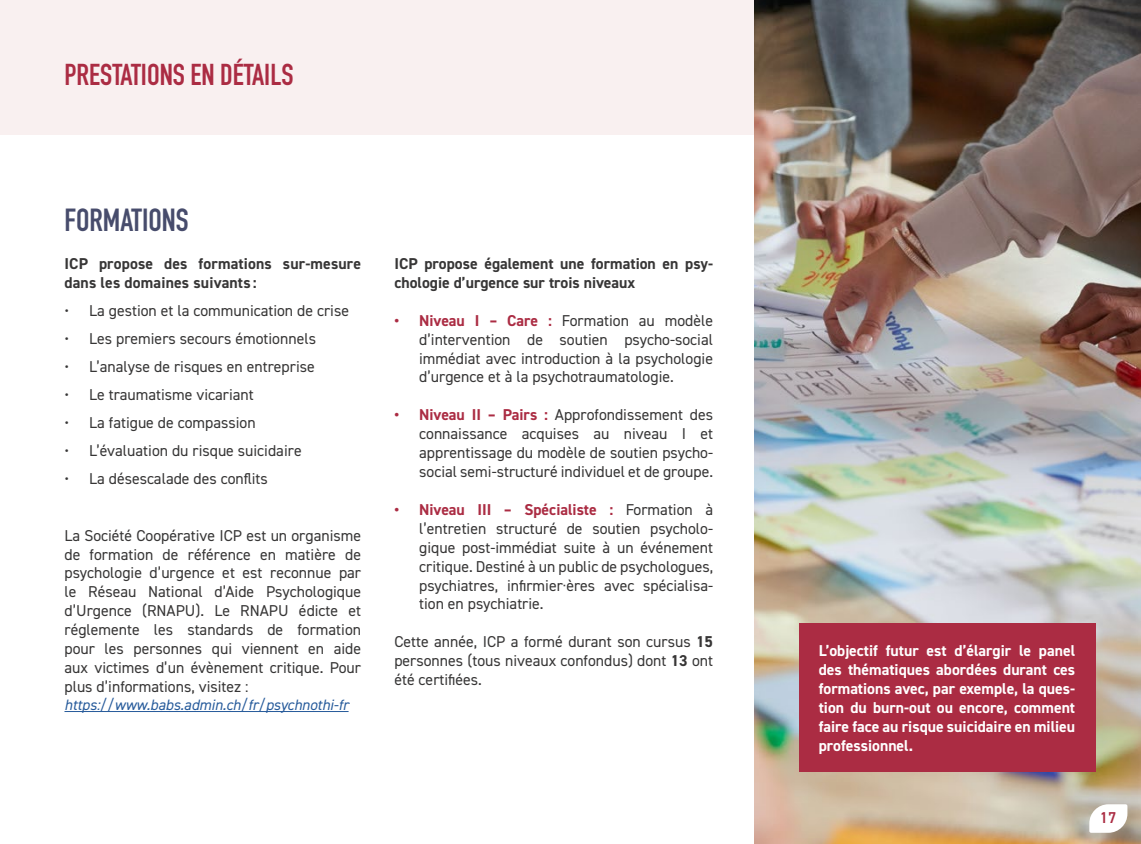
<style>
.page{position:relative;width:1141px;height:844px;background:#fff}
.page>*{position:absolute;margin:0;border:0;box-sizing:border-box;transform-origin:0 0}
.t1{font:700 31.5px "DIN Condensed";color:#474c6c}
.t2{font:700 29.75px "DIN Condensed";color:#ab2c43}
.t3{font:15.75px/18.9px "DIN2014";color:#373636;text-align:justify}
.t4{font:700 15.75px/18.9px "DIN2014";color:#fff;text-align:justify}
.t5{font:700 15.75px/18.9px "DIN2014";color:#373636}
.t6{font:600 15.75px "DIN2014";color:#ab2c43}
.t7{font:italic 15.05px "DIN2014";color:#275b9b}
.s1{font-weight:700;color:#ab2c43}
.s2{font-weight:700}
</style>
<div class="page">
<div style="left:0;top:0;width:1141px;height:134px;background:#f9f0f0"></div>
<hr style="left:64px;top:711px;width:285px;height:1px;background:#275b9b">
<img style="left:755px;top:0;width:386px;height:843px">
<div style="left:800px;top:623px;width:296px;height:148px;background:#ab2c43"></div>
<svg style="left:1089px;top:804px;width:38px;height:28px"></svg>
<h2 class="t2" style="left:64px;top:55px;width:230px">PRESTATIONS EN DÉTAILS</h2>
<h1 class="t1" style="left:64px;top:199px;width:126px">FORMATIONS</h1>
<p class="t5" style="left:64px;top:254px;width:298px">ICP propose des formations sur-mesure dans les domaines suivants :</p>
<p class="t3" style="left:64px;top:300px;width:286px">• La gestion et la communication de crise</p>
<p class="t3" style="left:64px;top:328px;width:253px">• Les premiers secours émotionnels</p>
<p class="t3" style="left:64px;top:356px;width:252px">• L’analyse de risques en entreprise</p>
<p class="t3" style="left:64px;top:384px;width:191px">• Le traumatisme vicariant</p>
<p class="t3" style="left:64px;top:412px;width:193px">• La fatigue de compassion</p>
<p class="t3" style="left:64px;top:440px;width:239px">• L’évaluation du risque suicidaire</p>
<p class="t3" style="left:64px;top:468px;width:205px">• La désescalade des conflits</p>
<p class="t3" style="left:64px;top:525px;width:298px">La Société Coopérative ICP est un organisme de formation de référence en matière de psychologie d’urgence et est reconnue par le Réseau National d’Aide Psychologique d’Urgence (RNAPU). Le RNAPU édicte et réglemente les standards de formation pour les personnes qui viennent en aide aux victimes d’un évènement critique. Pour plus d’informations, visitez :</p>
<p class="t7" style="left:64px;top:695px;width:286px">https://www.babs.admin.ch/fr/psychnothi-fr</p>
<p class="t5" style="left:394px;top:254px;width:320px">ICP propose également une formation en psy&shy;chologie d’urgence sur trois niveaux</p>
<p class="t3" style="left:419px;top:310px;width:295px;text-indent:-25px"><span class="s1">• Niveau I – Care :</span> Formation au modèle d’intervention de soutien psycho-social immédiat avec introduction à la psychologie d’urgence et à la psychotraumatologie.</p>
<p class="t3" style="left:419px;top:405px;width:295px;text-indent:-25px"><span class="s1">• Niveau II – Pairs :</span> Approfondissement des connaissance acquises au niveau I et apprentissage du modèle de soutien psycho&shy;social semi-structuré individuel et de groupe.</p>
<p class="t3" style="left:419px;top:499px;width:295px;text-indent:-25px"><span class="s1">• Niveau III – Spécialiste :</span> Formation à l’entretien structuré de soutien psycholo&shy;gique post-immédiat suite à un événement critique. Destiné à un public de psychologues, psychiatres, infirmier·ères avec spécialisa&shy;tion en psychiatrie.</p>
<p class="t3" style="left:394px;top:632px;width:320px">Cette année, ICP a formé durant son cursus <span class="s2">15 </span>personnes (tous niveaux confondus) dont <span class="s2">13</span> ont été certifiées.</p>
<p class="t4" style="left:819px;top:641px;width:258px">L’objectif futur est d’élargir le panel des thématiques abordées durant ces formations avec, par exemple, la ques&shy;tion du burn-out ou encore, comment faire face au risque suicidaire en milieu professionnel.</p>
<p class="t6" style="left:1100px;top:807px;width:18px">17</p>
</div>
